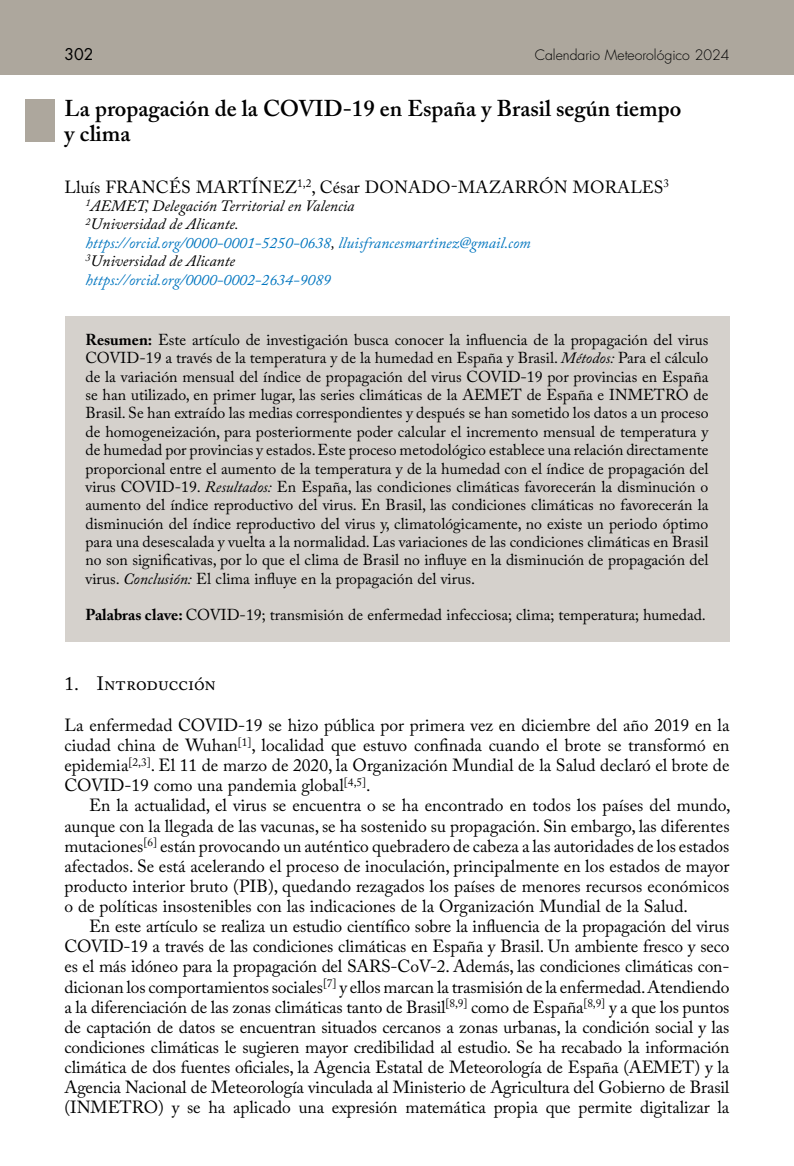
<style>
.page{position:relative;width:794px;height:1166px;background:#fff}
.page>*{position:absolute;margin:0;border:0;box-sizing:border-box;transform-origin:0 0}
._02_LAD1{font:600 22.75px/25px "Adobe Caslon Pro";color:#000}
._02_LAD2{font:19.25px "Adobe Caslon Pro";color:#000}
._00{font:17.5px/20.1px "Adobe Caslon Pro";letter-spacing:-.01em;color:#000;text-align:justify}
._00_-_SS{font:17.5px/20.1px "Adobe Caslon Pro";color:#000;text-align:justify}
._10_1_Autor{font:17.5px "Adobe Caslon Pro";letter-spacing:.015em;color:#000}
._10_4_Resumen{font:15.75px/18.4px "Adobe Caslon Pro";color:#000;text-align:justify}
._10_2_Cargo{font:italic 15.75px "Adobe Caslon Pro";color:#000}
._10_2_Cargo-2{font:italic 15.75px "Adobe Caslon Pro";color:#0075bf}
._10_3_e-mail{font:italic 15.75px "Adobe Caslon Pro";color:#0075bf}
.t1{font:15.75px "Futura Std";color:#000}
.t2{font:300 14px "Futura Std";color:#000}
.s1{color:#000}
.s2{font-weight:700}
.s3{font-style:italic}
</style>
<div class="page">
<div style="left:0;top:0;width:794px;height:74px;background:#ada79d"></div>
<div style="left:25px;top:99px;width:30px;height:43px;background:#ada79d"></div>
<div style="left:64px;top:316px;width:665px;height:289px;background:#d5d1cc"></div>
<div style="left:64px;top:591px;width:665px;height:50px;background:#d5d1cc"></div>
<p class="t1" style="left:64px;top:44px;width:31px">302</p>
<p class="t2" style="left:535px;top:46px;width:196px">Calendario Meteorológico 2024</p>
<p class="_02_LAD1" style="left:64px;top:96px;width:618px">La propagación de la COVID-19 en España y Brasil según tiempo y clima</p>
<p class="_10_1_Autor" style="left:64px;top:176px;width:606px">Lluís FRANCÉS MARTÍNEZ<sup>1,2</sup>, César DONADO-MAZARRÓN MORALES<sup>3</sup></p>
<p class="_10_2_Cargo" style="left:85px;top:196px;width:270px"><sup>1</sup>AEMET, Delegación Territorial en Valencia</p>
<p class="_10_2_Cargo" style="left:85px;top:215px;width:155px"><sup>2</sup>Universidad de Alicante.</p>
<p class="_10_2_Cargo-2" style="left:85px;top:233px;width:447px">https://orcid.org/0000-0001-5250-0638<span class="s1">,</span> lluisfrancesmartinez@gmail.com</p>
<p class="_10_2_Cargo" style="left:85px;top:251px;width:151px"><sup>3</sup>Universidad de Alicante</p>
<p class="_10_3_e-mail" style="left:85px;top:270px;width:247px">https://orcid.org/0000-0002-2634-9089</p>
<p class="_10_4_Resumen" style="left:85px;top:330px;width:625px"><span class="s2">Resumen:</span> Este artículo de investigación busca conocer la influencia de la propagación del virus COVID-19 a través de la temperatura y de la humedad en España y Brasil. <span class="s3">Métodos:</span> Para el cálculo de la variación mensual del índice de propagación del virus COVID-19 por provincias en España se han utilizado, en primer lugar, las series climáticas de la AEMET de España e INMETRO de Brasil. Se han extraído las medias correspondientes y después se han sometido los datos a un proceso de homogeneización, para posteriormente poder calcular el incremento mensual de temperatura y de humedad por provincias y estados. Este proceso metodológico establece una relación directamente proporcional entre el aumento de la temperatura y de la humedad con el índice de propagación del virus COVID-19. <span class="s3">Resultados:</span> En España, las condiciones climáticas favorecerán la disminución o aumento del índice reproductivo del virus. En Brasil, las condiciones climáticas no favorecerán la disminución del índice reproductivo del virus y, climatológicamente, no existe un periodo óptimo para una desescalada y vuelta a la normalidad. Las variaciones de las condiciones climáticas en Brasil no son significativas, por lo que el clima de Brasil no influye en la disminución de propagación del virus. <span class="s3">Conclusión:</span> El clima influye en la propagación del virus.</p>
<p class="_10_4_Resumen" style="left:85px;top:605px;width:622px"><span class="s2">Palabras clave:</span> COVID-19; transmisión de enfermedad infecciosa; clima; temperatura; humedad.</p>
<p class="_02_LAD2" style="left:64px;top:672px;width:153px">1. Introducción</p>
<p class="_00_-_SS" style="left:64px;top:715px;width:666px">La enfermedad COVID-19 se hizo pública por primera vez en diciembre del año 2019 en la ciudad china de Wuhan<sup>[1]</sup>, localidad que estuvo confinada cuando el brote se transformó en epidemia<sup>[2,3]</sup>. El 11 de marzo de 2020, la Organización Mundial de la Salud declaró el brote de COVID-19 como una pandemia global<sup>[4,5]</sup>.</p>
<p class="_00" style="left:64px;top:795px;width:667px;text-indent:24px">En la actualidad, el virus se encuentra o se ha encontrado en todos los países del mundo, aunque con la llegada de las vacunas, se ha sostenido su propagación. Sin embargo, las diferentes mutaciones<sup>[6]</sup> están provocando un auténtico quebradero de cabeza a las autoridades de los estados afectados. Se está acelerando el proceso de inoculación, principalmente en los estados de mayor producto interior bruto (PIB), quedando rezagados los países de menores recursos económicos o de políticas insostenibles con las indicaciones de la Organización Mundial de la Salud.</p>
<p class="_00" style="left:64px;top:916px;width:666px;text-indent:24px">En este artículo se realiza un estudio científico sobre la influencia de la propagación del virus COVID-19 a través de las condiciones climáticas en España y Brasil. Un ambiente fresco y seco es el más idóneo para la propagación del SARS-CoV-2. Además, las condiciones climáticas con&shy;dicionan los comportamientos sociales<sup>[7]</sup> y ellos marcan la trasmisión de la enfermedad. Atendiendo a la diferenciación de las zonas climáticas tanto de Brasil<sup>[8,9]</sup> como de España<sup>[8,9]</sup> y a que los puntos de captación de datos se encuentran situados cercanos a zonas urbanas, la condición social y las condiciones climáticas le sugieren mayor credibilidad al estudio. Se ha recabado la información climática de dos fuentes oficiales, la Agencia Estatal de Meteorología de España (AEMET) y la Agencia Nacional de Meteorología vinculada al Ministerio de Agricultura del Gobierno de Brasil (INMETRO) y se ha aplicado una expresión matemática propia que permite digitalizar la</p>
</div>
